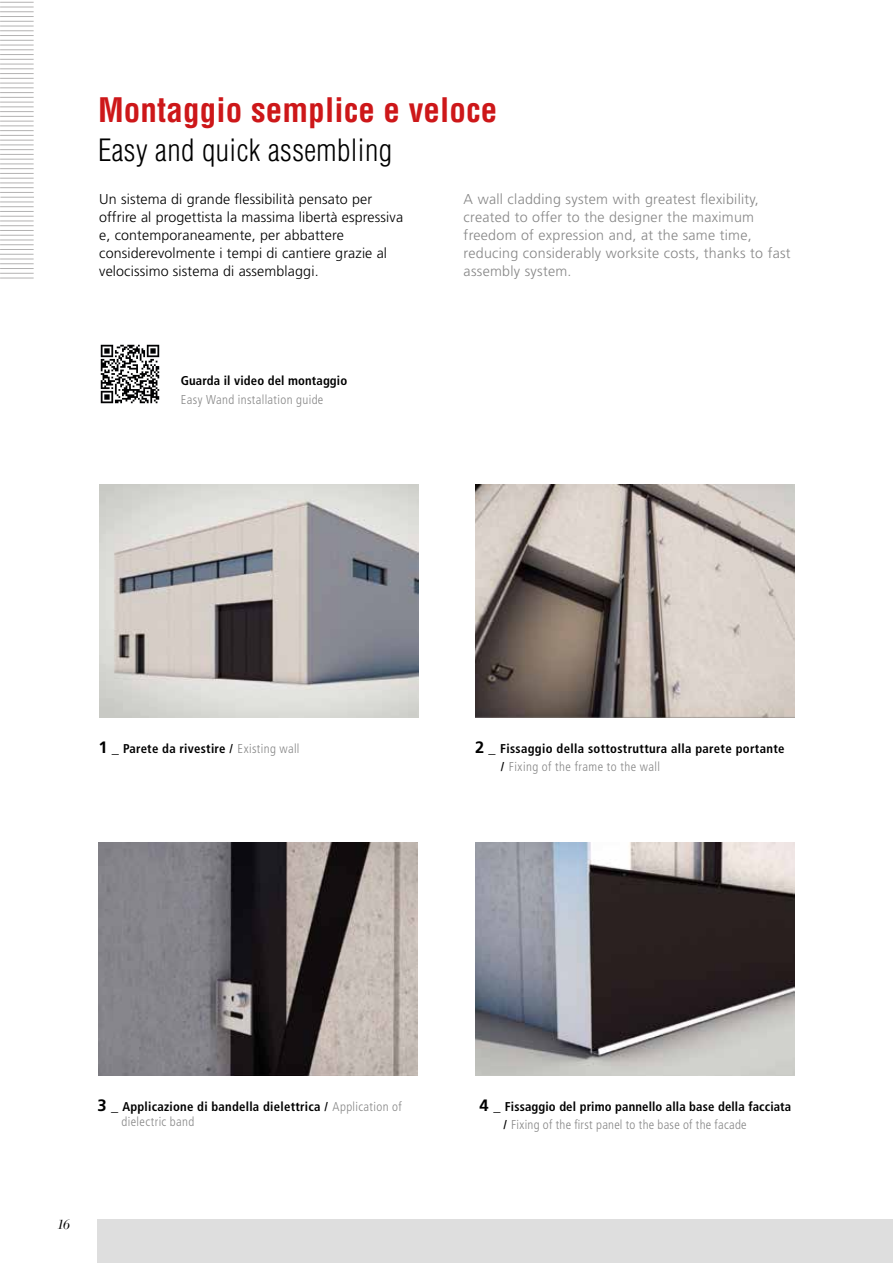
<style>
.page{position:relative;width:893px;height:1263px;background:#fff}
.page>*{position:absolute;margin:0;border:0;box-sizing:border-box;transform-origin:0 0}
.t1{font:700 condensed 33px "Helvetica LT Std";letter-spacing:.005em;color:#cd1719}
.t2{font:300 condensed 30px "Helvetica LT Std";letter-spacing:.015em;color:#000}
.t3{font:300 14.25px/18px "Frutiger LT Std";letter-spacing:.01em;color:#000}
.t4{font:300 14.25px/18px "Frutiger LT Std";letter-spacing:.02em;color:#878787}
.t5{font:italic 300 13.5px "Bodoni BE";color:#000}
.t6{font:700 condensed 12.75px/18px "Frutiger LT Std";letter-spacing:.02em;color:#000}
.t7{font:300 condensed 12.75px "Frutiger LT Std";letter-spacing:.025em;color:#878787}
.s1{font-stretch:normal;font-size:16.5px}
.s2{font-weight:300;font-stretch:normal;font-size:14.25px}
.s3{font-weight:300;color:#878787}
</style>
<div class="page">
<img style="left:99px;top:484px;width:319px;height:234px">
<img style="left:98px;top:842px;width:319px;height:234px">
<img style="left:475px;top:484px;width:319px;height:234px">
<img style="left:475px;top:842px;width:319px;height:234px">
<img style="left:100px;top:344px;width:60px;height:60px">
<div style="left:98px;top:1219px;width:795px;height:44px;background:#dedede"></div>
<hr style="left:0;top:278px;width:34px;height:1px;background:#b3b2b2">
<hr style="left:0;top:258px;width:34px;height:1px;background:#b3b2b2">
<hr style="left:0;top:239px;width:34px;height:1px;background:#b3b2b2">
<hr style="left:0;top:220px;width:34px;height:1px;background:#b3b2b2">
<hr style="left:0;top:201px;width:34px;height:1px;background:#b3b2b2">
<hr style="left:0;top:182px;width:34px;height:1px;background:#b3b2b2">
<hr style="left:0;top:163px;width:34px;height:1px;background:#b3b2b2">
<hr style="left:0;top:144px;width:34px;height:1px;background:#b3b2b2">
<hr style="left:0;top:125px;width:34px;height:1px;background:#b3b2b2">
<hr style="left:0;top:106px;width:34px;height:1px;background:#b3b2b2">
<hr style="left:0;top:87px;width:34px;height:1px;background:#b3b2b2">
<hr style="left:0;top:68px;width:34px;height:1px;background:#b3b2b2">
<hr style="left:0;top:49px;width:34px;height:1px;background:#b3b2b2">
<hr style="left:0;top:30px;width:34px;height:1px;background:#b3b2b2">
<hr style="left:0;top:11px;width:34px;height:1px;background:#b3b2b2">
<hr style="left:0;top:268px;width:34px;height:1px;background:#b3b2b2">
<hr style="left:0;top:249px;width:34px;height:1px;background:#b3b2b2">
<hr style="left:0;top:230px;width:34px;height:1px;background:#b3b2b2">
<hr style="left:0;top:211px;width:34px;height:1px;background:#b3b2b2">
<hr style="left:0;top:192px;width:34px;height:1px;background:#b3b2b2">
<hr style="left:0;top:173px;width:34px;height:1px;background:#b3b2b2">
<hr style="left:0;top:154px;width:34px;height:1px;background:#b3b2b2">
<hr style="left:0;top:135px;width:34px;height:1px;background:#b3b2b2">
<hr style="left:0;top:116px;width:34px;height:1px;background:#b3b2b2">
<hr style="left:0;top:97px;width:34px;height:1px;background:#b3b2b2">
<hr style="left:0;top:78px;width:34px;height:1px;background:#b3b2b2">
<hr style="left:0;top:59px;width:34px;height:1px;background:#b3b2b2">
<hr style="left:0;top:40px;width:34px;height:1px;background:#b3b2b2">
<hr style="left:0;top:21px;width:34px;height:1px;background:#b3b2b2">
<hr style="left:0;top:2px;width:34px;height:1px;background:#b3b2b2">
<hr style="left:0;top:273px;width:34px;height:1px;background:#b3b2b2">
<hr style="left:0;top:254px;width:34px;height:1px;background:#b3b2b2">
<hr style="left:0;top:235px;width:34px;height:1px;background:#b3b2b2">
<hr style="left:0;top:216px;width:34px;height:1px;background:#b3b2b2">
<hr style="left:0;top:197px;width:34px;height:1px;background:#b3b2b2">
<hr style="left:0;top:178px;width:34px;height:1px;background:#b3b2b2">
<hr style="left:0;top:159px;width:34px;height:1px;background:#b3b2b2">
<hr style="left:0;top:140px;width:34px;height:1px;background:#b3b2b2">
<hr style="left:0;top:121px;width:34px;height:1px;background:#b3b2b2">
<hr style="left:0;top:102px;width:34px;height:1px;background:#b3b2b2">
<hr style="left:0;top:83px;width:34px;height:1px;background:#b3b2b2">
<hr style="left:0;top:64px;width:34px;height:1px;background:#b3b2b2">
<hr style="left:0;top:45px;width:34px;height:1px;background:#b3b2b2">
<hr style="left:0;top:26px;width:34px;height:1px;background:#b3b2b2">
<hr style="left:0;top:7px;width:34px;height:1px;background:#b3b2b2">
<hr style="left:0;top:263px;width:34px;height:1px;background:#b3b2b2">
<hr style="left:0;top:244px;width:34px;height:1px;background:#b3b2b2">
<hr style="left:0;top:225px;width:34px;height:1px;background:#b3b2b2">
<hr style="left:0;top:206px;width:34px;height:1px;background:#b3b2b2">
<hr style="left:0;top:187px;width:34px;height:1px;background:#b3b2b2">
<hr style="left:0;top:168px;width:34px;height:1px;background:#b3b2b2">
<hr style="left:0;top:149px;width:34px;height:1px;background:#b3b2b2">
<hr style="left:0;top:130px;width:34px;height:1px;background:#b3b2b2">
<hr style="left:0;top:111px;width:34px;height:1px;background:#b3b2b2">
<hr style="left:0;top:92px;width:34px;height:1px;background:#b3b2b2">
<hr style="left:0;top:73px;width:34px;height:1px;background:#b3b2b2">
<hr style="left:0;top:54px;width:34px;height:1px;background:#b3b2b2">
<hr style="left:0;top:35px;width:34px;height:1px;background:#b3b2b2">
<hr style="left:0;top:16px;width:34px;height:1px;background:#b3b2b2">
<h1 class="t1" style="left:98px;top:89px;width:401px">Montaggio semplice e veloce</h1>
<h2 class="t2" style="left:98px;top:131px;width:296px">Easy and quick assembling</h2>
<p class="t3" style="left:99px;top:190px;width:305px">Un sistema di grande flessibilità pensato per offrire al progettista la massima libertà espressiva e, contemporaneamente, per abbattere considerevolmente i tempi di cantiere grazie al velocissimo sistema di assemblaggi.</p>
<p class="t4" style="left:464px;top:190px;width:329px">A wall cladding system with greatest flexibility, created to offer to the designer the maximum freedom of expression and, at the same time, reducing considerably worksite costs, thanks to fast assembly system.</p>
<p class="t6" style="left:181px;top:371px;width:168px">Guarda il video del montaggio</p>
<p class="t7" style="left:181px;top:392px;width:144px">Easy Wand installation guide</p>
<p class="t6" style="left:98px;top:740px;width:203px"><span class="s1">1</span> <span class="s2">_</span> Parete da rivestire / <span class="s3">Existing wall</span></p>
<p class="t6" style="left:501px;top:740px;width:285px;text-indent:-26px"><span class="s1">2</span> <span class="s2">_</span> Fissaggio della sottostruttura alla parete portante / <span class="s3">Fixing of the frame to the wall</span></p>
<p class="t6" style="left:122px;top:1099px;width:282px;line-height:15.3px;text-indent:-24px"><span class="s1">3</span> <span class="s2">_</span> Applicazione di bandella dielettrica / <span class="s3">Application of dielectric band</span></p>
<p class="t5" style="left:57px;top:1216px;width:14px">16</p>
<p class="t6" style="left:503px;top:1097px;width:289px;text-indent:-24px"><span class="s1">4</span> <span class="s2">_</span> Fissaggio del primo pannello alla base della facciata / <span class="s3">Fixing of the first panel to the base of the facade</span></p>
</div>
